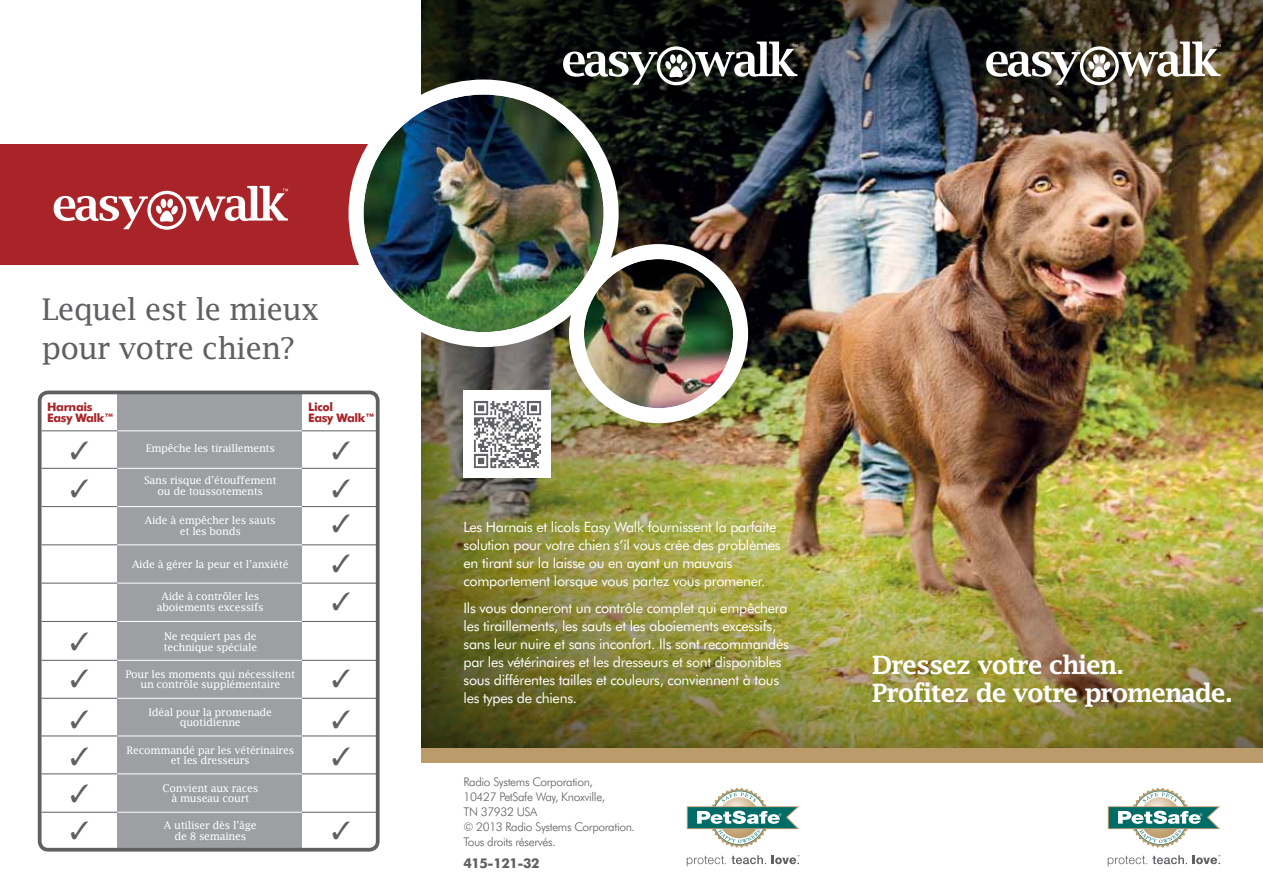
<style>
.page{position:relative;width:1263px;height:893px;background:#fff}
.page>*{position:absolute;margin:0;border:0;box-sizing:border-box;transform-origin:0 0}
.t1{font:30px/39px "Lucida Fax";letter-spacing:-.03em;color:#5f6062}
.t2{font:600 25.35px/28.8px "Lucida Fax";letter-spacing:-.05em;color:#fff}
.t3{font:14.25px/18px "Futura BT";letter-spacing:-.02em;color:#fff}
.t4{font:700 13.5px "Futura BT";letter-spacing:-.03em;color:#5f6062}
.t5{font:300 12px/15px "Futura BT";letter-spacing:-.03em;color:#5f6062}
.t6{font:700 11.85px/11.9px "Futura BT";letter-spacing:-.03em;color:#a82428}
.t7{font:10.5px/10.5px "Lucida Fax";letter-spacing:-.03em;color:#fff;text-align:center}
</style>
<div class="page">
<img style="left:421px;top:0;width:842px;height:748px">
<div style="left:117px;top:392px;width:185px;height:458px;background:#9d9fa2"></div>
<div style="left:0;top:145px;width:374px;height:120px;background:#a82428"></div>
<svg style="left:1108px;top:788px;width:112px;height:60px"></svg>
<svg style="left:1108px;top:855px;width:79px;height:11px"></svg>
<svg style="left:1193px;top:855px;width:27px;height:9px"></svg>
<svg style="left:687px;top:788px;width:112px;height:60px"></svg>
<svg style="left:687px;top:855px;width:79px;height:11px"></svg>
<svg style="left:772px;top:855px;width:27px;height:9px"></svg>
<svg style="left:986px;top:42px;width:234px;height:43px"></svg>
<svg style="left:563px;top:42px;width:234px;height:43px"></svg>
<svg style="left:54px;top:186px;width:234px;height:44px"></svg>
<img style="left:363px;top:95px;width:241px;height:237px">
<div style="left:348px;top:80px;width:271px;height:267px;border:15px solid #fff;border-radius:50%"></div>
<div style="left:576px;top:252px;width:165px;height:164px;background:#fff;border-radius:50%"></div>
<img style="left:584px;top:259px;width:149px;height:149px;border-radius:75px">
<div style="left:569px;top:244px;width:179px;height:179px;border:15px solid #fff;border-radius:50%"></div>
<div style="left:38px;top:391px;width:342px;height:461px;border:4px solid #5f6062;border-radius:9px"></div>
<hr style="left:41px;top:431px;width:76px;height:1px;background:#5f6062">
<hr style="left:117px;top:431px;width:185px;height:1px;background:#fff">
<hr style="left:302px;top:431px;width:75px;height:1px;background:#5f6062">
<hr style="left:41px;top:468px;width:76px;height:1px;background:#5f6062">
<hr style="left:117px;top:468px;width:185px;height:1px;background:#fff">
<hr style="left:302px;top:468px;width:75px;height:1px;background:#5f6062">
<hr style="left:41px;top:506px;width:76px;height:1px;background:#5f6062">
<hr style="left:117px;top:506px;width:185px;height:1px;background:#fff">
<hr style="left:302px;top:506px;width:75px;height:1px;background:#5f6062">
<hr style="left:41px;top:545px;width:76px;height:1px;background:#5f6062">
<hr style="left:117px;top:545px;width:185px;height:1px;background:#fff">
<hr style="left:302px;top:545px;width:75px;height:1px;background:#5f6062">
<hr style="left:41px;top:583px;width:76px;height:1px;background:#5f6062">
<hr style="left:117px;top:583px;width:185px;height:1px;background:#fff">
<hr style="left:302px;top:583px;width:75px;height:1px;background:#5f6062">
<hr style="left:41px;top:621px;width:76px;height:1px;background:#5f6062">
<hr style="left:117px;top:621px;width:185px;height:1px;background:#fff">
<hr style="left:302px;top:621px;width:75px;height:1px;background:#5f6062">
<hr style="left:41px;top:660px;width:76px;height:1px;background:#5f6062">
<hr style="left:117px;top:660px;width:185px;height:1px;background:#fff">
<hr style="left:302px;top:660px;width:75px;height:1px;background:#5f6062">
<hr style="left:41px;top:698px;width:76px;height:1px;background:#5f6062">
<hr style="left:117px;top:698px;width:185px;height:1px;background:#fff">
<hr style="left:302px;top:698px;width:75px;height:1px;background:#5f6062">
<hr style="left:41px;top:736px;width:76px;height:1px;background:#5f6062">
<hr style="left:117px;top:736px;width:185px;height:1px;background:#fff">
<hr style="left:302px;top:736px;width:75px;height:1px;background:#5f6062">
<hr style="left:41px;top:774px;width:76px;height:1px;background:#5f6062">
<hr style="left:117px;top:774px;width:185px;height:1px;background:#fff">
<hr style="left:302px;top:774px;width:75px;height:1px;background:#5f6062">
<hr style="left:41px;top:812px;width:76px;height:1px;background:#5f6062">
<hr style="left:117px;top:812px;width:185px;height:1px;background:#fff">
<hr style="left:302px;top:812px;width:75px;height:1px;background:#5f6062">
<div style="left:421px;top:748px;width:842px;height:15px;background:#bc9b6a"></div>
<img style="left:463px;top:391px;width:88px;height:87px">
<svg style="left:333px;top:467px;width:17px;height:2px"></svg>
<svg style="left:71px;top:467px;width:17px;height:2px"></svg>
<h1 class="t1" style="left:41px;top:289px;width:279px">Lequel est le mieux pour votre chien?</h1>
<p class="t6" style="left:47px;top:400px;width:68px">Harnais<br>Easy Walk™</p>
<p class="t6" style="left:308px;top:400px;width:68px">Licol<br>Easy Walk™</p>
<p class="t7" style="left:146px;top:443px;width:131px">Empêche les tiraillements</p>
<p class="t7" style="left:144px;top:475px;width:134px">Sans risque d’étouffement ou de toussotements</p>
<p class="t7" style="left:145px;top:515px;width:132px">Aide à empêcher les sauts et les bonds</p>
<p class="t7" style="left:132px;top:559px;width:158px">Aide à gérer la peur et l’anxiété</p>
<p class="t7" style="left:157px;top:591px;width:108px">Aide à contrôler les aboiements excessifs</p>
<p class="t7" style="left:163px;top:631px;width:95px;text-align:left">Ne requiert pas de technique spéciale</p>
<p class="t7" style="left:125px;top:669px;width:171px">Pour les moments qui nécessitent un contrôle supplémentaire</p>
<p class="t7" style="left:149px;top:707px;width:125px">Idéal pour la promenade quotidienne</p>
<p class="t7" style="left:127px;top:744px;width:169px">Recommandé par les vétérinaires et les dresseurs</p>
<p class="t7" style="left:163px;top:782px;width:97px">Convient aux races à museau court</p>
<p class="t7" style="left:164px;top:820px;width:94px">A utiliser dès l’âge de 8 semaines</p>
<p class="t3" style="left:463px;top:518px;width:319px">Les Harnais et licols Easy Walk fournissent la parfaite solution pour votre chien s’il vous crée des problèmes en tirant sur la laisse ou en ayant un mauvais comportement lorsque vous partez vous promener.</p>
<p class="t3" style="left:463px;top:599px;width:327px">Ils vous donneront un contrôle complet qui empêchera les tiraillements, les sauts et les aboiements excessifs, sans leur nuire et sans inconfort. Ils sont recommandés par les vétérinaires et les dresseurs et sont disponibles sous différentes tailles et couleurs, conviennent à tous les types de chiens.</p>
<p class="t5" style="left:463px;top:774px;width:173px">Radio Systems Corporation,<br>10427 PetSafe Way, Knoxville,<br>TN 37932 USA<br>© 2013 Radio Systems Corporation.<br>Tous droits réservés.</p>
<p class="t4" style="left:463px;top:855px;width:78px">415-121-32</p>
<h2 class="t2" style="left:872px;top:650px;width:363px">Dressez votre chien.<br>Profitez de votre promenade.</h2>
</div>
